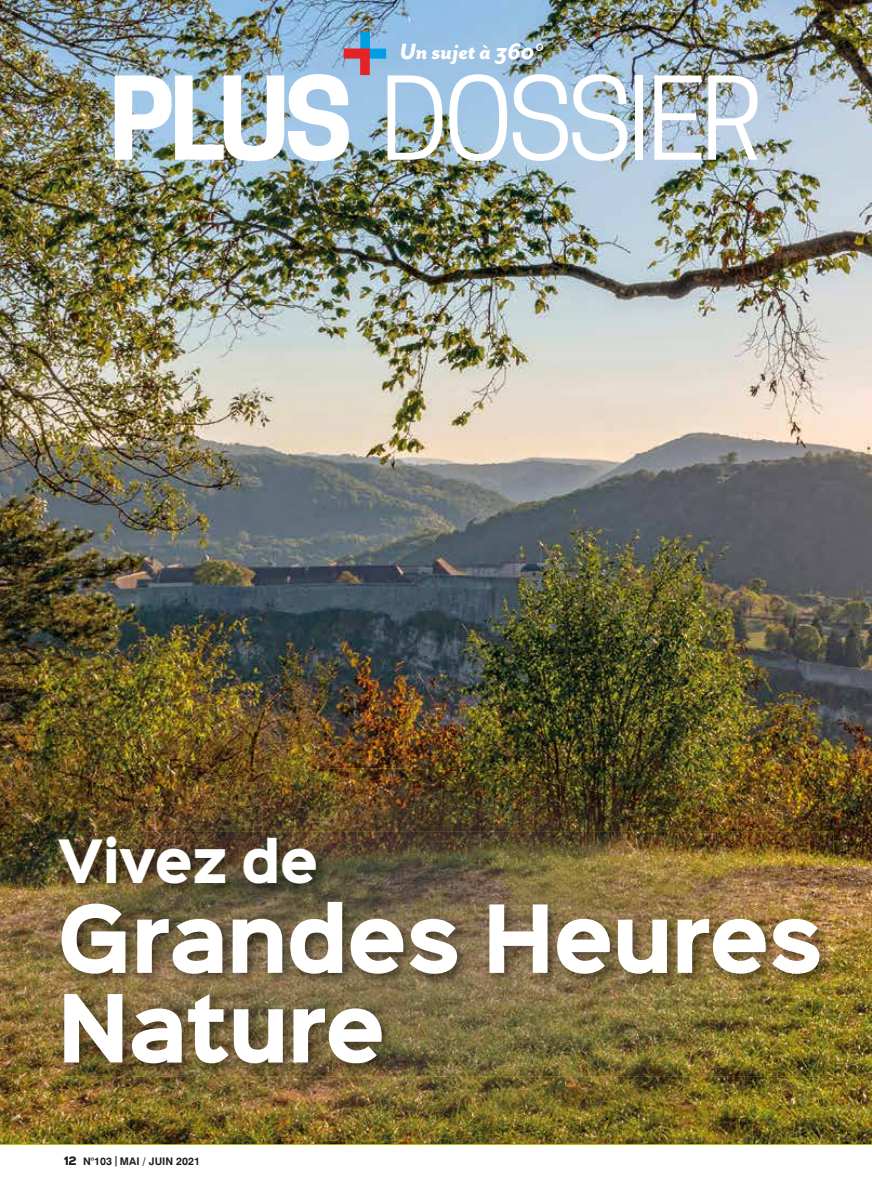
<style>
.page{position:relative;width:872px;height:1191px;background:#fff}
.page>*{position:absolute;margin:0;border:0;box-sizing:border-box;transform-origin:0 0}
.t1{font:108px "Cooper Hewitt";letter-spacing:-.05em;color:#fff}
.t2{font:900 84.45px/89.6px "Sinkin Sans 800";letter-spacing:-.01em;color:#fff;scale:.9 1}
.t3{font:900 53.7px "Sinkin Sans 800";letter-spacing:-.01em;color:#fff;scale:.9 1}
.t4{font:italic 800 25.5px "Mr Eaves San OT";color:#fff;scale:.95 1}
.t5{font:700 10.5px "Swiss 721 BT";color:#1d1d1b}
.s1{font-weight:700}
.s2{font-family:"Sinkin Sans 800";font-weight:900}
</style>
<div class="page">
<img style="left:0;top:0;width:872px;height:1144px">
<svg style="left:343px;top:32px;width:43px;height:43px;background:#8b92b4"></svg>
<img style="left:0;top:768px;width:723px;height:106px">
<img style="left:0;top:874px;width:105px;height:237px">
<img style="left:833px;top:920px;width:8px;height:69px">
<img style="left:105px;top:1076px;width:620px;height:65px">
<img style="left:782px;top:832px;width:51px;height:244px">
<img style="left:54px;top:832px;width:728px;height:244px">
<img style="left:781px;top:863px;width:52px;height:182px">
<h3 class="t4" style="left:399px;top:37px;width:153px">Un sujet à 360°</h3>
<h1 class="t1" style="left:109px;top:56px;width:656px"><span class="s1">PLUS</span> DOSSIER</h1>
<h3 class="t3" style="left:57px;top:833px;width:291px">Vivez de</h3>
<h2 class="t2" style="left:57px;top:899px;width:852px">Grandes Heures<br>Nature</h2>
<p class="t5" style="left:64px;top:1155px;width:138px"><span class="s2">12</span> N°103 |MAI / JUIN 2021</p>
</div>
